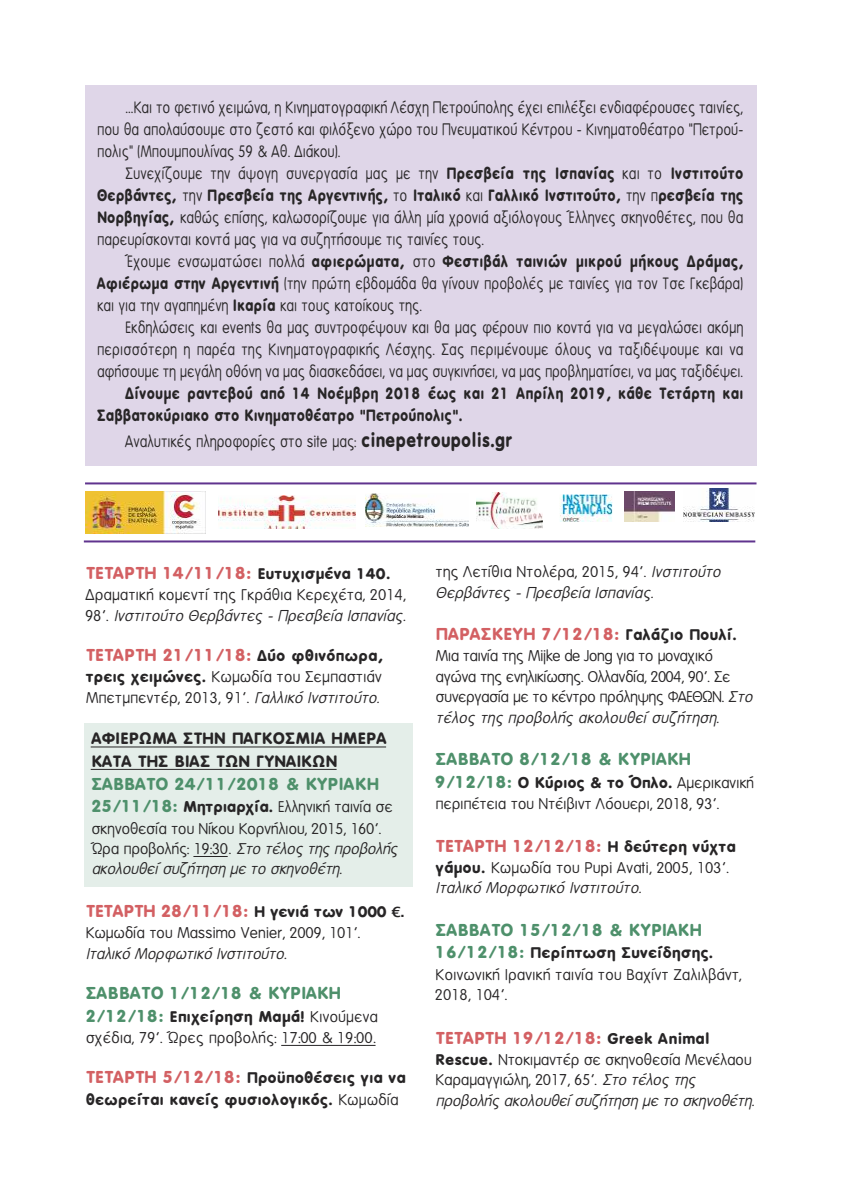
<style>
.page{position:relative;width:845px;height:1190px;background:#fff}
.page>*{position:absolute;margin:0;border:0;box-sizing:border-box;transform-origin:0 0}
.t1{font:19px "UB Fashion Bold";color:#d36063}
.t2{font:19px "UB Fashion Bold";color:#4e906b}
.t3{font:18px/22px "UB Fashion";color:#272526;text-align:justify;scale:.85 1}
.t4{font:18px/22px "UB Fashion Bold";color:#272526;scale:.85 1}
.t5{font:18px/22.4px "UB Fashion Bold";color:#272526}
.t6{font:17px/20.4px "UB Fashion";letter-spacing:-.01em;color:#272526}
.t7{font:17px/20.4px "UB Fashion Italic";color:#272526}
.t8{font:17px/21.2px "UB Fashion Bold";color:#272526}
.t9{font:17px/20.4px "UB Fashion";letter-spacing:-.03em;color:#272526}
.s1{font-family:"UB Fashion Bold"}
.s2{font-family:"UB Fashion"}
.s3{font-family:"UB Fashion Bold";font-size:22px}
.s4{font-size:17px;color:#272526}
.s5{font-family:"UB Fashion Italic"}
.s6{font-family:"UB Fashion Bold";font-size:19px;color:#4e906b}
.s7{font-family:"Lucida Grande";font-weight:700;font-size:14px;color:#272526}
.s8{font-size:19px;color:#4e906b}
.s9{font-size:19px;color:#d36063}
</style>
<div class="page">
<div style="left:84px;top:723px;width:329px;height:163px;background:#e4eee9"></div>
<div style="left:85px;top:85px;width:671px;height:380px;background:#dfd6e8"></div>
<hr style="left:91px;top:746px;width:295px;height:1px;background:#272526">
<hr style="left:91px;top:769px;width:246px;height:1px;background:#272526">
<hr style="left:193px;top:856px;width:35px;height:1px;background:#272526">
<hr style="left:281px;top:1045px;width:95px;height:1px;background:#272526">
<hr style="left:85px;top:482px;width:671px;height:2px;background:#60348e">
<hr style="left:84px;top:540px;width:671px;height:2px;background:#60348e">
<img style="left:85px;top:491px;width:120px;height:42px">
<img style="left:218px;top:495px;width:137px;height:33px">
<img style="left:476px;top:492px;width:67px;height:36px">
<img style="left:560px;top:494px;width:52px;height:27px">
<img style="left:366px;top:493px;width:102px;height:33px">
<img style="left:683px;top:489px;width:72px;height:32px">
<img style="left:624px;top:491px;width:50px;height:30px">
<p class="t3" style="left:96px;top:96px;width:762px;text-indent:28px">...Και το φετινό χειμώνα, η Κινηματογραφική Λέσχη Πετρούπολης έχει επιλέξει ενδιαφέρουσες ταινίες, που θα απολαύσουμε στο ζεστό και φιλόξενο χώρο του Πνευματικού Κέντρου - Κινηματοθέατρο "Πετρού&shy;πολις" (Μπουμπουλίνας 59 &amp; Αθ. Διάκου).</p>
<p class="t3" style="left:125px;top:162px;width:728px">Συνεχίζουμε την άψογη συνεργασία μας με την <span class="s1">Πρεσβεία της Ισπανίας</span> και το <span class="s1">Ινστιτούτο</span></p>
<p class="t4" style="left:96px;top:185px;width:762px">Θερβάντες, <span class="s2">την</span> Πρεσβεία της Αργεντινής, <span class="s2">το</span> Ιταλικό <span class="s2">και</span> Γαλλικό Ινστιτούτο, <span class="s2">την π</span>ρεσβεία της</p>
<p class="t3" style="left:96px;top:206px;width:762px"><span class="s1">Νορβηγίας,</span> καθώς επίσης, καλωσορίζουμε για άλλη μία χρονιά αξιόλογους Έλληνες σκηνοθέτες, που θα παρευρίσκονται κοντά μας για να συζητήσουμε τις ταινίες τους.</p>
<p class="t4" style="left:125px;top:251px;width:728px"><span class="s2">Έχουμε ενσωματώσει πολλά</span> αφιερώματα, <span class="s2">στο</span> Φεστιβάλ ταινιών μικρού μήκους Δράμας,</p>
<p class="t3" style="left:96px;top:272px;width:762px"><span class="s1">Αφιέρωμα στην Αργεντινή</span> (την πρώτη εβδομάδα θα γίνουν προβολές με ταινίες για τον Τσε Γκεβάρα) και για την αγαπημένη <span class="s1">Ικαρία</span> και τους κατοίκους της.</p>
<p class="t3" style="left:96px;top:316px;width:762px;text-indent:28px">Εκδηλώσεις και events θα μας συντροφέψουν και θα μας φέρουν πιο κοντά για να μεγαλώσει ακόμη περισσότερη η παρέα της Κινηματογραφικής Λέσχης. Σας περιμένουμε όλους να ταξιδέψουμε και να αφήσουμε τη μεγάλη οθόνη να μας διασκεδάσει, να μας συγκινήσει, να μας προβληματίσει, να μας ταξιδέψει.</p>
<p class="t4" style="left:96px;top:383px;width:762px;text-indent:28px">Δίνουμε ραντεβού από 14 Νοέμβρη 2018 έως και 21 Απρίλη 2019, κάθε Τετάρτη και<br>Σαββατοκύριακο στο Κινηματοθέατρο "Πετρούπολις".</p>
<p class="t3" style="left:125px;top:430px;width:457px">Αναλυτικές πληροφορίες στο site μας: <span class="s3">cinepetroupolis.gr</span></p>
<p class="t1" style="left:85px;top:563px;width:306px">ΤΕΤΑΡΤΗ 14/11/18: <span class="s4">Ευτυχισμένα 140.</span></p>
<p class="t6" style="left:85px;top:585px;width:322px">Δραματική κομεντί της Γκράθια Κερεχέτα, 2014,</p>
<p class="t7" style="left:85px;top:605px;width:322px"><span class="s2">98’.</span> Ινστιτούτο Θερβάντες - Πρεσβεία Ισπανίας.</p>
<p class="t1" style="left:85px;top:645px;width:299px">ΤΕΤΑΡΤΗ 21/11/18: <span class="s4">Δύο φθινόπωρα,</span></p>
<p class="t6" style="left:85px;top:667px;width:297px"><span class="s1">τρεις χειμώνες.</span> Κωμωδία του Σεμπαστιάν<br>Μπετμπεντέρ, 2013, 91’. <span class="s5">Γαλλικό Ινστιτούτο.</span></p>
<p class="t5" style="left:91px;top:728px;width:297px">ΑΦΙΕΡΩΜΑ ΣΤΗΝ ΠΑΓΚΟΣΜΙΑ ΗΜΕΡΑ<br>ΚΑΤΑ ΤΗΣ ΒΙΑΣ ΤΩΝ ΓΥΝΑΙΚΩΝ</p>
<p class="t2" style="left:91px;top:773px;width:289px">ΣΑΒΒΑΤΟ 24/11/2018 &amp; KYΡIAKH</p>
<p class="t6" style="left:91px;top:796px;width:303px;line-height:21.2px"><span class="s6">25/11/18:</span> <span class="s1">Μητριαρχία.</span> Ελληνική ταινία σε σκηνοθεσία του Νίκου Κορνήλιου, 2015, 160’.</p>
<p class="t7" style="left:91px;top:838px;width:308px"><span class="s2">Ώρα προβολής: 19:30.</span> Στο τέλος της προβολής ακολουθεί συζήτηση με το σκηνοθέτη.</p>
<p class="t1" style="left:85px;top:900px;width:321px">ΤΕΤΑΡΤΗ 28/11/18: <span class="s4">Η γενιά των 1000</span> <span class="s7">€.</span></p>
<p class="t6" style="left:85px;top:922px;width:276px">Κωμωδία του Massimo Venier, 2009, 101’.</p>
<p class="t7" style="left:85px;top:943px;width:203px">Ιταλικό Μορφωτικό Ινστιτούτο.</p>
<p class="t2" style="left:85px;top:982px;width:257px">ΣΑbbAto 1/12/18 &amp; ΚΥΡΙΑΚΗ</p>
<p class="t8" style="left:85px;top:1006px;width:294px"><span class="s8">2/12/18:</span> Επιχείρηση Μαμά! <span class="s2">Κινούμενα</span></p>
<p class="t6" style="left:85px;top:1027px;width:292px">σχέδια, 79’. Ώρες προβολής: 17:00 &amp; 19:00.</p>
<p class="t8" style="left:85px;top:1067px;width:322px"><span class="s9">ΤΕΤΑΡΤΗ 5/12/18:</span> Προϋποθέσεις για να θεωρείται κανείς φυσιολογικός. <span class="s2">Κωμωδία</span></p>
<p class="t6" style="left:435px;top:562px;width:286px">της Λετίθια Ντολέρα, 2015, 94’. <span class="s5">Ινστιτούτο</span></p>
<p class="t7" style="left:435px;top:582px;width:219px">Θερβάντες - Πρεσβεία Ισπανίας.</p>
<p class="t1" style="left:435px;top:624px;width:303px">ΠΑΡΑΣΚΕΥΗ 7/12/18: <span class="s4">Γαλάζιο Πουλί.</span></p>
<p class="t9" style="left:435px;top:646px;width:318px">Μια ταινία της Mijke de Jong για το μοναχικό αγώνα της ενηλικίωσης. Ολλανδία, 2004, 90’. Σε συνεργασία με το κέντρο πρόληψης ΦΑΕΘΩΝ. <span class="s5">Στο</span></p>
<p class="t7" style="left:435px;top:707px;width:285px">τέλος της προβολής ακολουθεί συζήτηση.</p>
<p class="t2" style="left:435px;top:749px;width:257px">ΣΑbbAto 8/12/18 &amp; ΚΥΡΙΑΚΗ</p>
<p class="t8" style="left:435px;top:772px;width:320px"><span class="s8">9/12/18:</span> Ο Κύριος &amp; το Όπλο. <span class="s2">Aμερικανική</span></p>
<p class="t6" style="left:435px;top:794px;width:286px">περιπέτεια του Ντέιβιντ Λόουερι, 2018, 93'.</p>
<p class="t1" style="left:435px;top:835px;width:302px">ΤΕΤΑΡΤΗ 12/12/18: <span class="s4">Η δεύτερη νύχτα</span></p>
<p class="t6" style="left:435px;top:857px;width:295px"><span class="s1">γάμου.</span> Κωμωδία του Pupi Avati, 2005, 103’.</p>
<p class="t7" style="left:435px;top:878px;width:207px">Ιταλικό Μορφωτικό Ινστιτούτο.</p>
<p class="t2" style="left:435px;top:919px;width:267px">ΣΑbbAto 15/12/18 &amp; ΚΥΡΙΑΚΗ</p>
<p class="t8" style="left:435px;top:943px;width:279px"><span class="s8">16/12/18:</span> Περίπτωση Συνείδησης.</p>
<p class="t6" style="left:435px;top:964px;width:308px">Κοινωνική Ιρανική ταινία του Βαχίντ Ζαλιλβάντ,<br>2018, 104’.</p>
<p class="t1" style="left:435px;top:1027px;width:275px">ΤΕΤΑΡΤΗ 19/12/18: <span class="s4">Greek Animal</span></p>
<p class="t6" style="left:435px;top:1049px;width:318px"><span class="s1">Rescue.</span> Ντοκιμαντέρ σε σκηνοθεσία Μενέλαου<br>Καραμαγγιώλη, 2017, 65’. <span class="s5">Στο τέλος της</span></p>
<p class="t7" style="left:435px;top:1090px;width:320px">προβολής ακολουθεί συζήτηση με το σκηνοθέτη.</p>
</div>
